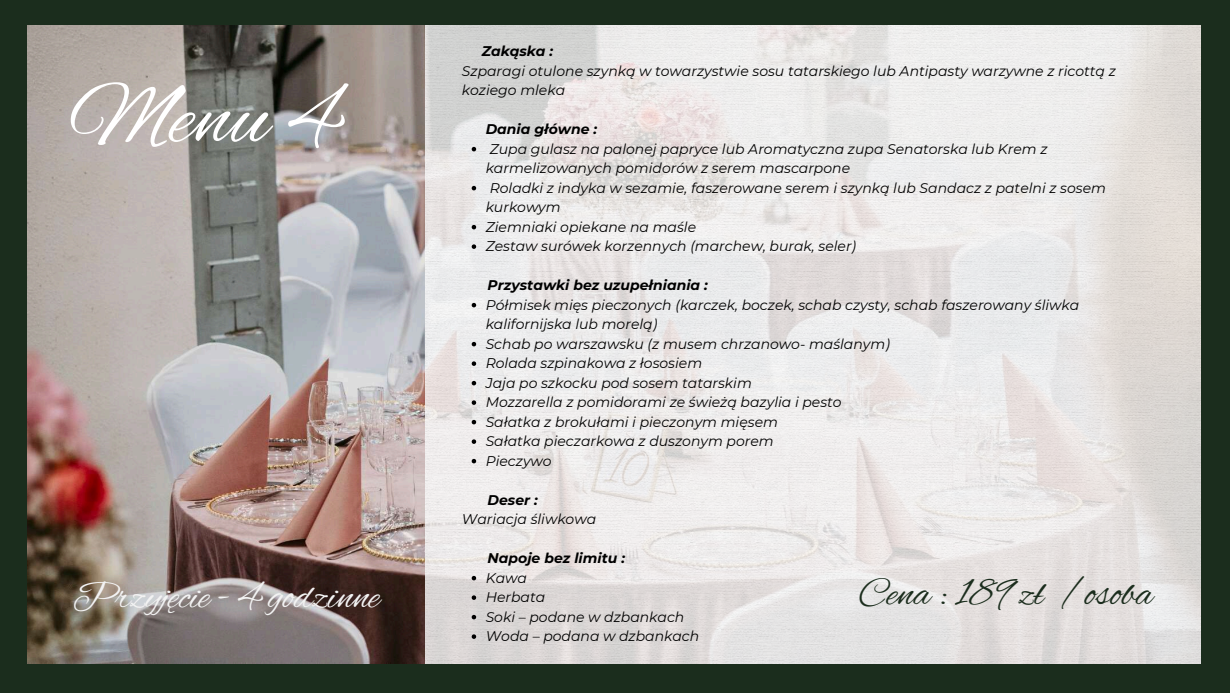
<style>
.page{position:relative;width:1230px;height:693px;background:#1b2d1d}
.page>*{position:absolute;margin:0;border:0;box-sizing:border-box;transform-origin:0 0}
.t1{font:90px "Alex Brush";color:#fff}
.t2{font:40px "Alex Brush";color:#f3f3f3}
.t3{font:40px "Alex Brush";color:#1b2d1d}
.t4{font:italic 14px/19.5px "Montserrat";color:#000}
.t5{font:italic 700 14px "Montserrat";color:#000}
</style>
<div class="page">
<img style="left:27px;top:25px;width:398px;height:638px">
<img style="left:425px;top:25px;width:776px;height:638px">
<svg style="left:472px;top:147px;width:4px;height:4px"></svg>
<svg style="left:472px;top:186px;width:4px;height:4px"></svg>
<svg style="left:472px;top:225px;width:4px;height:4px"></svg>
<svg style="left:472px;top:244px;width:4px;height:5px"></svg>
<svg style="left:472px;top:303px;width:4px;height:4px"></svg>
<svg style="left:472px;top:342px;width:4px;height:4px"></svg>
<svg style="left:472px;top:361px;width:4px;height:5px"></svg>
<svg style="left:472px;top:381px;width:4px;height:4px"></svg>
<svg style="left:472px;top:400px;width:4px;height:5px"></svg>
<svg style="left:472px;top:420px;width:4px;height:4px"></svg>
<svg style="left:472px;top:439px;width:4px;height:5px"></svg>
<svg style="left:472px;top:459px;width:4px;height:4px"></svg>
<svg style="left:472px;top:576px;width:4px;height:4px"></svg>
<svg style="left:472px;top:595px;width:4px;height:5px"></svg>
<svg style="left:472px;top:615px;width:4px;height:4px"></svg>
<svg style="left:472px;top:634px;width:4px;height:5px"></svg>
<p class="t5" style="left:482px;top:43px;width:73px">Zakąska :</p>
<p class="t4" style="left:462px;top:61px;width:655px">Szparagi otulone szynką w towarzystwie sosu tatarskiego lub Antipasty warzywne z ricottą z koziego mleka</p>
<p class="t5" style="left:486px;top:121px;width:113px">Dania główne :</p>
<p class="t4" style="left:486px;top:139px;width:622px">Zupa gulasz na palonej papryce lub Aromatyczna zupa Senatorska lub Krem z karmelizowanych pomidorów z serem mascarpone<br>Roladki z indyka w sezamie, faszerowane serem i szynką lub Sandacz z patelni z sosem kurkowym<br>Ziemniaki opiekane na maśle<br>Zestaw surówek korzennych (marchew, burak, seler)</p>
<p class="t5" style="left:488px;top:277px;width:222px">Przystawki bez uzupełniania :</p>
<p class="t4" style="left:486px;top:295px;width:595px">Półmisek mięs pieczonych (karczek, boczek, schab czysty, schab faszerowany śliwka kalifornijska lub morelą)<br>Schab po warszawsku (z musem chrzanowo- maślanym)<br>Rolada szpinakowa z łososiem<br>Jaja po szkocku pod sosem tatarskim<br>Mozzarella z pomidorami ze świeżą bazylia i pesto<br>Sałatka z brokułami i pieczonym mięsem<br>Sałatka pieczarkowa z duszonym porem<br>Pieczywo</p>
<p class="t5" style="left:488px;top:491px;width:52px">Deser :</p>
<p class="t4" style="left:462px;top:509px;width:136px">Wariacja śliwkowa</p>
<p class="t5" style="left:488px;top:550px;width:139px">Napoje bez limitu :</p>
<p class="t4" style="left:486px;top:568px;width:215px">Kawa<br>Herbata<br>Soki – podane w dzbankach<br>Woda – podana w dzbankach</p>
<h1 class="t1" style="left:69px;top:67px;width:270px">Menu 4</h1>
<h2 class="t2" style="left:73px;top:574px;width:309px">Przyjęcie - 4 godzinne</h2>
<h2 class="t3" style="left:858px;top:571px;width:296px">Cena : 189 zł /osoba</h2>
</div>
